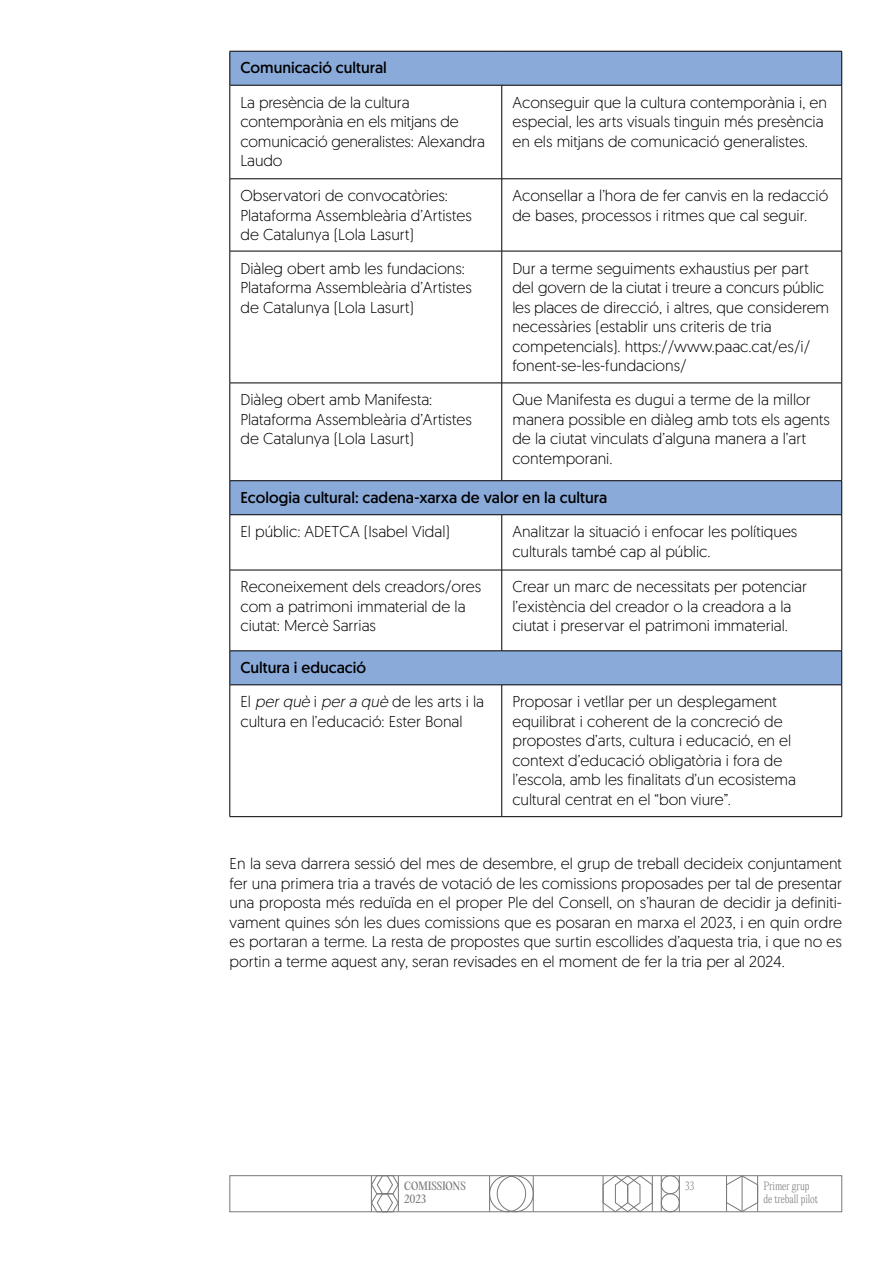
<style>
.page{position:relative;width:893px;height:1263px;background:#fff}
.page>*{position:absolute;margin:0;border:0;box-sizing:border-box;transform-origin:0 0}
._00__Text_base_-_Sen{font:300 15.75px/19.5px "Geomanist";color:#000}
._00__Text_base{font:300 15.75px/19.5px "Geomanist";color:#000;text-align:justify}
._00__Text_base-2{font:15.75px "Geomanist";color:#000}
.t1{font:200 10.5px/12.6px "Editorial New";letter-spacing:-.005em;color:#77787b}
.t2{font:10.5px/12.6px "PP Editorial New";letter-spacing:-.01em;color:#77787b}
.s1{font-style:italic}
</style>
<div class="page">
<div style="left:230px;top:1175px;width:612px;height:37px;border:1px solid #77787b"></div>
<svg style="left:371px;top:1175px;width:28px;height:37px"></svg>
<hr style="left:398px;top:1176px;width:1px;height:35px;background:#77787b">
<div style="left:497px;top:1175px;width:36px;height:37px;border:1px solid #77787b;border-radius:50%"></div>
<div style="left:489px;top:1175px;width:37px;height:37px;border:1px solid #77787b;border-radius:50%"></div>
<hr style="left:489px;top:1176px;width:1px;height:36px;background:#77787b">
<hr style="left:533px;top:1176px;width:1px;height:36px;background:#77787b">
<svg style="left:603px;top:1175px;width:50px;height:37px"></svg>
<hr style="left:603px;top:1176px;width:1px;height:36px;background:#77787b">
<hr style="left:652px;top:1176px;width:1px;height:36px;background:#77787b">
<hr style="left:661px;top:1176px;width:1px;height:36px;background:#77787b">
<hr style="left:679px;top:1176px;width:1px;height:36px;background:#77787b">
<div style="left:661px;top:1175px;width:18px;height:19px;border:1px solid #77787b;border-radius:50%"></div>
<div style="left:661px;top:1193px;width:18px;height:19px;border:1px solid #77787b;border-radius:50%"></div>
<svg style="left:726px;top:1175px;width:32px;height:37px"></svg>
<hr style="left:726px;top:1176px;width:1px;height:35px;background:#77787b">
<hr style="left:757px;top:1176px;width:1px;height:35px;background:#77787b">
<hr style="left:742px;top:1176px;width:1px;height:35px;background:#77787b">
<svg style="left:231px;top:52px;width:610px;height:632px"></svg>
<hr style="left:230px;top:651px;width:1px;height:34px;background:#000">
<hr style="left:230px;top:650px;width:272px;height:1px;background:#000">
<hr style="left:502px;top:650px;width:340px;height:1px;background:#000">
<hr style="left:841px;top:651px;width:1px;height:34px;background:#000">
<hr style="left:230px;top:684px;width:272px;height:1px;background:#000">
<hr style="left:502px;top:684px;width:340px;height:1px;background:#000">
<hr style="left:230px;top:51px;width:272px;height:1px;background:#000">
<hr style="left:230px;top:51px;width:1px;height:34px;background:#000">
<hr style="left:502px;top:51px;width:340px;height:1px;background:#000">
<hr style="left:841px;top:51px;width:1px;height:34px;background:#000">
<hr style="left:230px;top:85px;width:272px;height:1px;background:#000">
<hr style="left:230px;top:85px;width:1px;height:94px;background:#000">
<hr style="left:502px;top:85px;width:340px;height:1px;background:#000">
<hr style="left:501px;top:85px;width:1px;height:94px;background:#000">
<hr style="left:841px;top:85px;width:1px;height:94px;background:#000">
<hr style="left:230px;top:179px;width:272px;height:1px;background:#000">
<hr style="left:230px;top:179px;width:1px;height:72px;background:#000">
<hr style="left:502px;top:179px;width:340px;height:1px;background:#000">
<hr style="left:501px;top:179px;width:1px;height:72px;background:#000">
<hr style="left:841px;top:179px;width:1px;height:72px;background:#000">
<hr style="left:230px;top:251px;width:272px;height:1px;background:#000">
<hr style="left:230px;top:251px;width:1px;height:132px;background:#000">
<hr style="left:502px;top:251px;width:340px;height:1px;background:#000">
<hr style="left:501px;top:251px;width:1px;height:132px;background:#000">
<hr style="left:841px;top:251px;width:1px;height:132px;background:#000">
<hr style="left:230px;top:383px;width:272px;height:1px;background:#000">
<hr style="left:230px;top:383px;width:1px;height:97px;background:#000">
<hr style="left:502px;top:383px;width:340px;height:1px;background:#000">
<hr style="left:501px;top:383px;width:1px;height:97px;background:#000">
<hr style="left:841px;top:383px;width:1px;height:97px;background:#000">
<hr style="left:230px;top:480px;width:272px;height:1px;background:#000">
<hr style="left:230px;top:481px;width:1px;height:33px;background:#000">
<hr style="left:502px;top:480px;width:340px;height:1px;background:#000">
<hr style="left:841px;top:481px;width:1px;height:33px;background:#000">
<hr style="left:230px;top:514px;width:272px;height:1px;background:#000">
<hr style="left:230px;top:515px;width:1px;height:55px;background:#000">
<hr style="left:502px;top:514px;width:340px;height:1px;background:#000">
<hr style="left:501px;top:515px;width:1px;height:55px;background:#000">
<hr style="left:841px;top:515px;width:1px;height:55px;background:#000">
<hr style="left:230px;top:570px;width:272px;height:1px;background:#000">
<hr style="left:230px;top:570px;width:1px;height:81px;background:#000">
<hr style="left:502px;top:570px;width:340px;height:1px;background:#000">
<hr style="left:501px;top:570px;width:1px;height:81px;background:#000">
<hr style="left:841px;top:570px;width:1px;height:81px;background:#000">
<hr style="left:230px;top:685px;width:1px;height:131px;background:#000">
<hr style="left:501px;top:685px;width:1px;height:131px;background:#000">
<hr style="left:841px;top:685px;width:1px;height:131px;background:#000">
<hr style="left:230px;top:816px;width:272px;height:1px;background:#000">
<hr style="left:502px;top:816px;width:340px;height:1px;background:#000">
<p class="_00__Text_base-2" style="left:240px;top:57px;width:148px">Comunicació cultural</p>
<p class="_00__Text_base_-_Sen" style="left:240px;top:92px;width:246px">La presència de la cultura contemporània en els mitjans de comunicació generalistes: Alexandra<br>Laudo</p>
<p class="_00__Text_base_-_Sen" style="left:512px;top:92px;width:316px">Aconseguir que la cultura contemporània i, en especial, les arts visuals tinguin més presència en els mitjans de comunicació generalistes.</p>
<p class="_00__Text_base_-_Sen" style="left:240px;top:185px;width:233px">Observatori de convocatòries:<br>Plataforma Assembleària d’Artistes de Catalunya (Lola Lasurt)</p>
<p class="_00__Text_base_-_Sen" style="left:512px;top:185px;width:317px">Aconsellar a l’hora de fer canvis en la redacció de bases, processos i ritmes que cal seguir.</p>
<p class="_00__Text_base_-_Sen" style="left:240px;top:258px;width:233px">Diàleg obert amb les fundacions:<br>Plataforma Assembleària d’Artistes de Catalunya (Lola Lasurt)</p>
<p class="_00__Text_base_-_Sen" style="left:512px;top:258px;width:318px">Dur a terme seguiments exhaustius per part del govern de la ciutat i treure a concurs públic les places de direcció, i altres, que considerem necessàries (establir uns criteris de tria competencials). https://www.paac.cat/es/i/ fonent-se-les-fundacions/</p>
<p class="_00__Text_base_-_Sen" style="left:240px;top:389px;width:233px">Diàleg obert amb Manifesta:<br>Plataforma Assembleària d’Artistes de Catalunya (Lola Lasurt)</p>
<p class="_00__Text_base_-_Sen" style="left:512px;top:389px;width:319px">Que Manifesta es dugui a terme de la millor manera possible en diàleg amb tots els agents de la ciutat vinculats d’alguna manera a l’art contemporani.</p>
<p class="_00__Text_base-2" style="left:240px;top:487px;width:368px">Ecologia cultural: cadena-xarxa de valor en la cultura</p>
<p class="_00__Text_base_-_Sen" style="left:240px;top:521px;width:211px">El públic: ADETCA (Isabel Vidal)</p>
<p class="_00__Text_base_-_Sen" style="left:512px;top:521px;width:286px">Analitzar la situació i enfocar les polítiques culturals també cap al públic.</p>
<p class="_00__Text_base_-_Sen" style="left:240px;top:577px;width:242px">Reconeixement dels creadors/ores com a patrimoni immaterial de la ciutat: Mercè Sarrias</p>
<p class="_00__Text_base_-_Sen" style="left:512px;top:577px;width:296px">Crear un marc de necessitats per potenciar l’existència del creador o la creadora a la ciutat i preservar el patrimoni immaterial.</p>
<p class="_00__Text_base-2" style="left:240px;top:657px;width:127px">Cultura i educació</p>
<p class="_00__Text_base_-_Sen" style="left:240px;top:691px;width:245px">El <span class="s1">perquè</span> i <span class="s1">pera què</span> de les arts i la cultura en l’educació: Ester Bonal</p>
<p class="_00__Text_base_-_Sen" style="left:512px;top:691px;width:285px">Proposar i vetllar per un desplegament equilibrat i coherent de la concreció de propostes d’arts, cultura i educació, en el context d’educació obligatòria i fora de l’escola, amb les finalitats d’un ecosistema cultural centrat en el “bon viure”.</p>
<p class="_00__Text_base" style="left:230px;top:853px;width:614px">En la seva darrera sessió del mes de desembre, el grup de treball decideix conjuntament fer una primera tria a través de votació de les comissions proposades per tal de presentar una proposta més reduïda en el proper Ple del Consell, on s’hauran de decidir ja definiti&shy;vament quines són les dues comissions que es posaran en marxa el 2023, i en quin ordre es portaran a terme. La resta de propostes que surtin escollides d’aquesta tria, i que no es portin a terme aquest any, seran revisades en el moment de fer la tria per al 2024.</p>
<p class="t2" style="left:404px;top:1180px;width:63px">COMISSIONS<br>2023</p>
<p class="t1" style="left:685px;top:1180px;width:10px">33</p>
<p class="t1" style="left:763px;top:1180px;width:56px">Primer grup de treball pilot</p>
</div>
